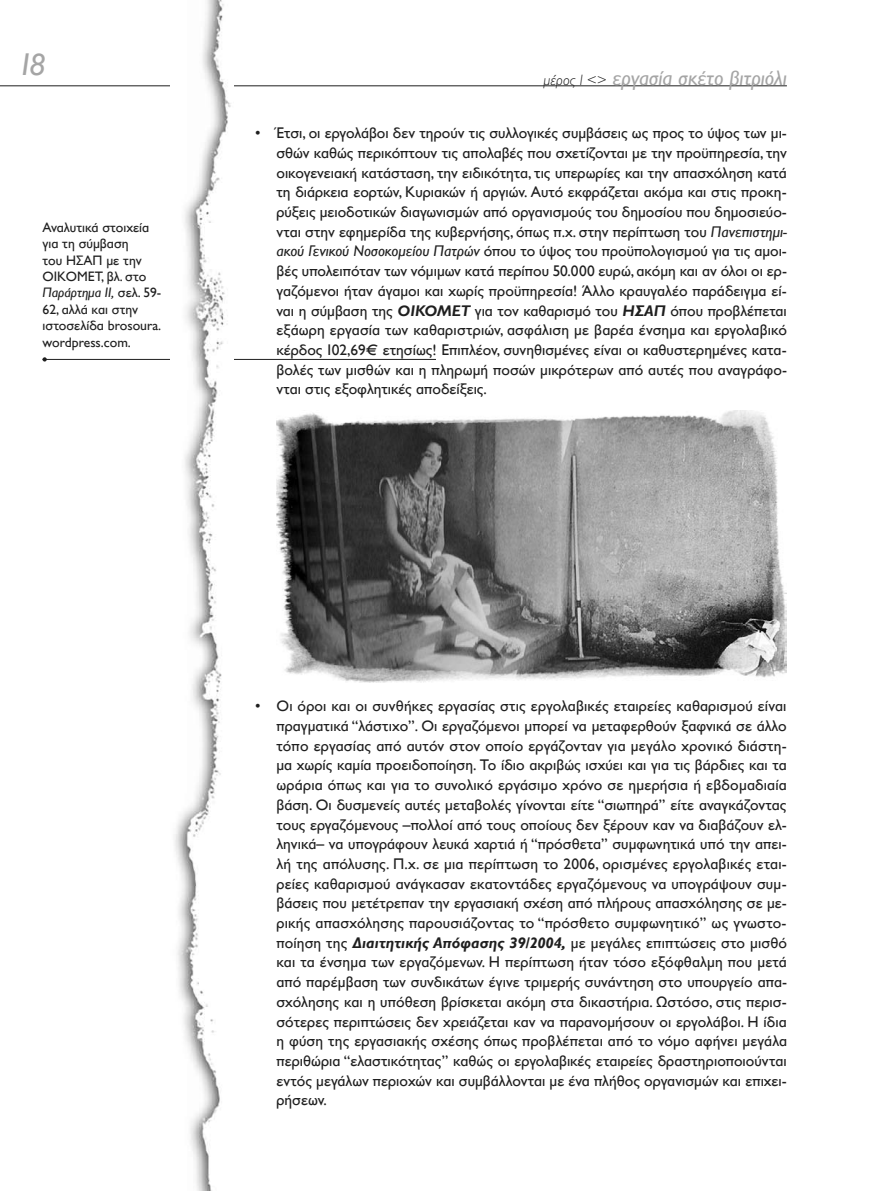
<style>
.page{position:relative;width:872px;height:1191px;background:#fff}
.page>*{position:absolute;margin:0;border:0;box-sizing:border-box;transform-origin:0 0}
.t1{font:italic 31.5px "Gill Sans Hel";color:#a5a5a5}
.t2{font:italic 21px "Gill Sans Hel";color:#a5a5a5}
.t3{font:15.45px/19.6px "Gill Sans Hel";color:#1f1f1f;text-align:justify}
.t4{font:13.65px/16.5px "Gill Sans Hel";color:#1f1f1f}
.s1{font-style:italic}
.s2{font-weight:300;font-size:15px;color:#1f1f1f}
.s3{font-weight:700;font-style:italic}
</style>
<div class="page">
<hr style="left:0;top:86px;width:787px;height:1px;background:#1f1f1f">
<img style="left:276px;top:410px;width:511px;height:273px">
<hr style="left:43px;top:359px;width:393px;height:1px;background:#1f1f1f">
<img style="left:170px;top:0;width:64px;height:1191px">
<h1 class="t1" style="left:21px;top:47px;width:25px">18</h1>
<p class="t4" style="left:43px;top:219px;width:120px">Αναλυτικά στοιχεία για τη σύμβαση<br>του ΗΣΑΠ με την<br>ΟΙΚΟΜΕΤ, βλ. στο<br><span class="s1">Παράρτημα II,</span> σελ. 59-<br>62, αλλά και στην ιστοσελίδα brosoura. wordpress.com.</p>
<h2 class="t2" style="left:543px;top:66px;width:245px"><span class="s2">μέρος Ι &lt;&gt;</span> εργασία σκέτο βιτριόλι</h2>
<p class="t3" style="left:276px;top:123px;width:512px;text-indent:-21px">• Έτσι, οι εργολάβοι δεν τηρούν τις συλλογικές συμβάσεις ως προς το ύψος των μι&shy;σθών καθώς περικόπτουν τις απολαβές που σχετίζονται με την προϋπηρεσία, την οικογενειακή κατάσταση, την ειδικότητα, τις υπερωρίες και την απασχόληση κατά τη διάρκεια εορτών, Κυριακών ή αργιών. Αυτό εκφράζεται ακόμα και στις προκη&shy;ρύξεις μειοδοτικών διαγωνισμών από οργανισμούς του δημοσίου που δημοσιεύο&shy;νται στην εφημερίδα της κυβερνήσης, όπως π.χ. στην περίπτωση του <span class="s1">Πανεπιστημι&shy;ακού Γενικού Νοσοκομείου Πατρών</span> όπου το ύψος του προϋπολογισμού για τις αμοι&shy;βές υπολειπόταν των νόμιμων κατά περίπου 50.000 ευρώ, ακόμη και αν όλοι οι ερ&shy;γαζόμενοι ήταν άγαμοι και χωρίς προϋπηρεσία! Άλλο κραυγαλέο παράδειγμα εί&shy;ναι η σύμβαση της <span class="s3">ΟΙΚΟΜΕΤ</span> για τον καθαρισμό του <span class="s3">ΗΣΑΠ</span> όπου προβλέπεται εξάωρη εργασία των καθαριστριών, ασφάλιση με βαρέα ένσημα και εργολαβικό κέρδος 102,69€ ετησίως! Επιπλέον, συνηθισμένες είναι οι καθυστερημένες κατα&shy;βολές των μισθών και η πληρωμή ποσών μικρότερων από αυτές που αναγράφο&shy;νται στις εξοφλητικές αποδείξεις.</p>
<p class="t3" style="left:276px;top:696px;width:512px;text-indent:-21px">• Οι όροι και οι συνθήκες εργασίας στις εργολαβικές εταιρείες καθαρισμού είναι πραγματικά “λάστιχο”. Οι εργαζόμενοι μπορεί να μεταφερθούν ξαφνικά σε άλλο τόπο εργασίας από αυτόν στον οποίο εργάζονταν για μεγάλο χρονικό διάστη&shy;μα χωρίς καμία προειδοποίηση. Το ίδιο ακριβώς ισχύει και για τις βάρδιες και τα ωράρια όπως και για το συνολικό εργάσιμο χρόνο σε ημερήσια ή εβδομαδιαία βάση. Οι δυσμενείς αυτές μεταβολές γίνονται είτε “σιωπηρά” είτε αναγκάζοντας τους εργαζόμενους –πολλοί από τους οποίους δεν ξέρουν καν να διαβάζουν ελ&shy;ληνικά– να υπογράφουν λευκά χαρτιά ή “πρόσθετα” συμφωνητικά υπό την απει&shy;λή της απόλυσης. Π.χ. σε μια περίπτωση το 2006, ορισμένες εργολαβικές εται&shy;ρείες καθαρισμού ανάγκασαν εκατοντάδες εργαζόμενους να υπογράψουν συμ&shy;βάσεις που μετέτρεπαν την εργασιακή σχέση από πλήρους απασχόλησης σε με&shy;ρικής απασχόλησης παρουσιάζοντας το “πρόσθετο συμφωνητικό” ως γνωστο&shy;ποίηση της <span class="s3">Διαιτητικής Απόφασης 39/2004,</span> με μεγάλες επιπτώσεις στο μισθό και τα ένσημα των εργαζόμενων. Η περίπτωση ήταν τόσο εξόφθαλμη που μετά από παρέμβαση των συνδικάτων έγινε τριμερής συνάντηση στο υπουργείο απα&shy;σχόλησης και η υπόθεση βρίσκεται ακόμη στα δικαστήρια. Ωστόσο, στις περισ&shy;σότερες περιπτώσεις δεν χρειάζεται καν να παρανομήσουν οι εργολάβοι. Η ίδια η φύση της εργασιακής σχέσης όπως προβλέπεται από το νόμο αφήνει μεγάλα περιθώρια “ελαστικότητας” καθώς οι εργολαβικές εταιρείες δραστηριοποιούνται εντός μεγάλων περιοχών και συμβάλλονται με ένα πλήθος οργανισμών και επιχει&shy;ρήσεων.</p>
</div>
